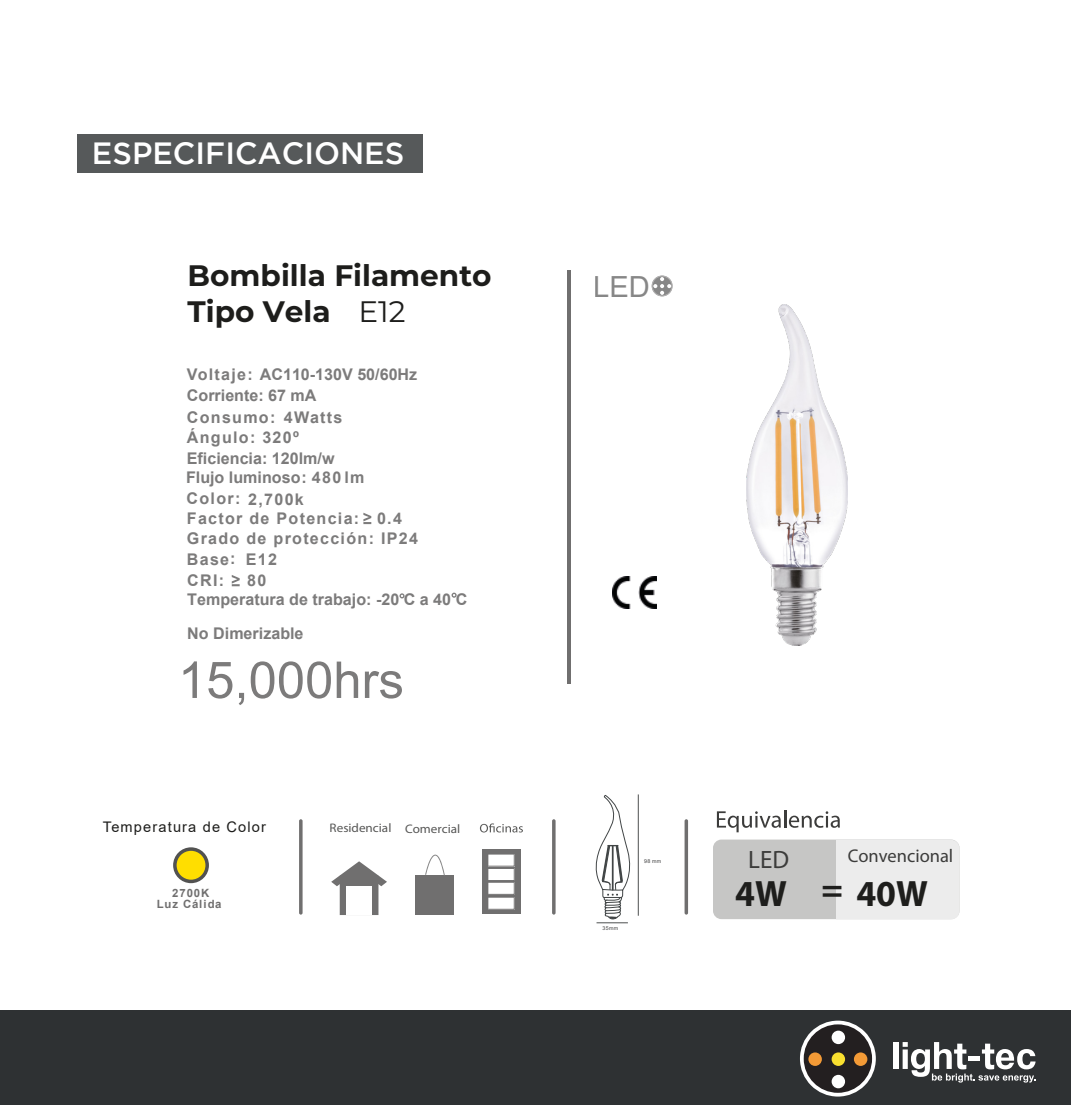
<style>
.page{position:relative;width:1071px;height:1105px;background:#fff}
.page>*{position:absolute;margin:0;border:0;box-sizing:border-box;transform-origin:0 0}
.t1{font:50.75px "Arial";color:#7c7b7b}
.t2{font:700 36.75px "Myriad Pro";color:#1e1e1c}
.t3{font:700 36.05px "Myriad Pro";color:#1e1e1c}
.t4{font:500 30.62px "Gotham";color:#fff}
.t5{font:100 29.57px/35.5px "Montserrat";color:#1d1d1b}
.t6{font:29.05px "Arial";color:#878787}
.t7{font:25.2px "Myriad Pro";color:#3c3c3b}
.t8{font:18.38px "Myriad Pro";color:#3c3c3b}
.t9{font:700 16.1px/21.2px "Arial";color:#7c7b7b}
.t10{font:700 16.1px/19.8px "Arial";letter-spacing:.08em;color:#7c7b7b}
.t11{font:14.53px "Arial";letter-spacing:.08em;color:#1d1d1b}
.t12{font:12.42px "Myriad Pro";color:#575756;scale:1.06 1}
.t13{font:700 11.38px/10.8px "Arial";letter-spacing:.08em;color:#706f6f;text-align:center}
.t14{font:5.25px "Arial";letter-spacing:.08em;color:#404041}
</style>
<div class="page">
<img style="left:746px;top:304px;width:102px;height:342px">
<div style="left:0;top:1009px;width:1071px;height:95px;background:#2e3133"></div>
<svg style="left:800px;top:1020px;width:76px;height:76px"></svg>
<div style="left:804px;top:1024px;width:68px;height:68px;background:#231f20;border-radius:50%"></div>
<div style="left:808px;top:1052px;width:14px;height:13px;background:#f39a36;border-radius:50%"></div>
<div style="left:832px;top:1030px;width:13px;height:13px;background:#fff;border-radius:50%"></div>
<div style="left:832px;top:1074px;width:13px;height:14px;background:#fff;border-radius:50%"></div>
<div style="left:832px;top:1052px;width:13px;height:13px;background:#f9df2f;border-radius:50%"></div>
<div style="left:854px;top:1052px;width:13px;height:13px;background:#f39a36;border-radius:50%"></div>
<div style="left:893px;top:1041px;width:5px;height:27px;background:#fff"></div>
<svg style="left:903px;top:1042px;width:133px;height:40px"></svg>
<hr style="left:567px;top:270px;width:4px;height:413px;background:#706f6f">
<svg style="left:232px;top:575px;width:8px;height:11px"></svg>
<svg style="left:363px;top:512px;width:8px;height:12px"></svg>
<svg style="left:652px;top:275px;width:21px;height:21px"></svg>
<svg style="left:299px;top:819px;width:4px;height:95px"></svg>
<svg style="left:552px;top:819px;width:4px;height:95px"></svg>
<hr style="left:685px;top:819px;width:3px;height:95px;background:#706f6f;border-radius:2px">
<div style="left:415px;top:875px;width:39px;height:39px;background:#706f6f"></div>
<svg style="left:331px;top:861px;width:56px;height:53px"></svg>
<svg style="left:425px;top:854px;width:20px;height:21px"></svg>
<div style="left:482px;top:849px;width:39px;height:64px;background:#706f6f"></div>
<svg style="left:488px;top:854px;width:27px;height:55px"></svg>
<svg style="left:480px;top:823px;width:43px;height:9px"></svg>
<svg style="left:173px;top:847px;width:36px;height:36px"></svg>
<img style="left:612px;top:576px;width:45px;height:32px">
<hr style="left:597px;top:922px;width:31px;height:1px;background:#4d5050">
<hr style="left:638px;top:794px;width:1px;height:121px;background:#4d5050">
<svg style="left:595px;top:795px;width:36px;height:124px"></svg>
<svg style="left:400px;top:593px;width:5px;height:5px"></svg>
<svg style="left:452px;top:592px;width:5px;height:5px"></svg>
<div style="left:77px;top:134px;width:346px;height:39px;background:#56595a"></div>
<div style="left:713px;top:839px;width:246px;height:80px;background:#c6c6c5;border-radius:8px"></div>
<div style="left:836px;top:839px;width:123px;height:80px;background:#ececec"></div>
<svg style="left:717px;top:810px;width:123px;height:22px"></svg>
<h3 class="t4" style="left:92px;top:136px;width:314px">ESPECIFICACIONES</h3>
<h3 class="t5" style="left:188px;top:257px;width:305px">Bombilla Filamento<br>Tipo Vela E12</h3>
<p class="t9" style="left:187px;top:364px;width:232px">Voltaje: AC110-130V 50/60Hz<br>Corriente: 67 mA</p>
<p class="t10" style="left:187px;top:427px;width:114px">Ángulo: 320º</p>
<p class="t10" style="left:187px;top:407px;width:157px">Consumo: 4 Watts</p>
<p class="t9" style="left:187px;top:447px;width:149px">Eficiencia: 120lm/w</p>
<p class="t9" style="left:186px;top:467px;width:180px;line-height:20.3px">Flujo luminoso: 480 lm<br>Color:</p>
<p class="t9" style="left:248px;top:488px;width:57px">2,700k</p>
<p class="t10" style="left:187px;top:508px;width:233px">Factor de Potencia: 0.4<br>Grado de protección: IP24</p>
<p class="t9" style="left:187px;top:571px;width:282px;line-height:18.9px">CRI:<br>Temperatura de trabajo: -20 C a 40 C</p>
<p class="t9" style="left:187px;top:548px;width:92px">Base: E12</p>
<p class="t9" style="left:247px;top:570px;width:21px">80</p>
<p class="t9" style="left:187px;top:623px;width:118px">No Dimerizable</p>
<h1 class="t1" style="left:178px;top:645px;width:227px">15,000hrs</h1>
<p class="t11" style="left:103px;top:817px;width:165px">Temperatura de Color</p>
<p class="t12" style="left:330px;top:820px;width:125px">Residencial Comercial</p>
<p class="t13" style="left:157px;top:887px;width:66px">2700K<br>Luz Cálida</p>
<h3 class="t6" style="left:593px;top:266px;width:58px">LED</h3>
<p class="t14" style="left:602px;top:924px;width:17px">35mm</p>
<p class="t14" style="left:644px;top:857px;width:19px">98 mm</p>
<h3 class="t7" style="left:748px;top:843px;width:42px">LED</h3>
<p class="t8" style="left:848px;top:844px;width:107px">Convencional</p>
<h3 class="t3" style="left:821px;top:864px;width:23px">=</h3>
<h2 class="t2" style="left:735px;top:869px;width:53px">4W</h2>
<h2 class="t2" style="left:856px;top:869px;width:73px">40W</h2>
</div>
